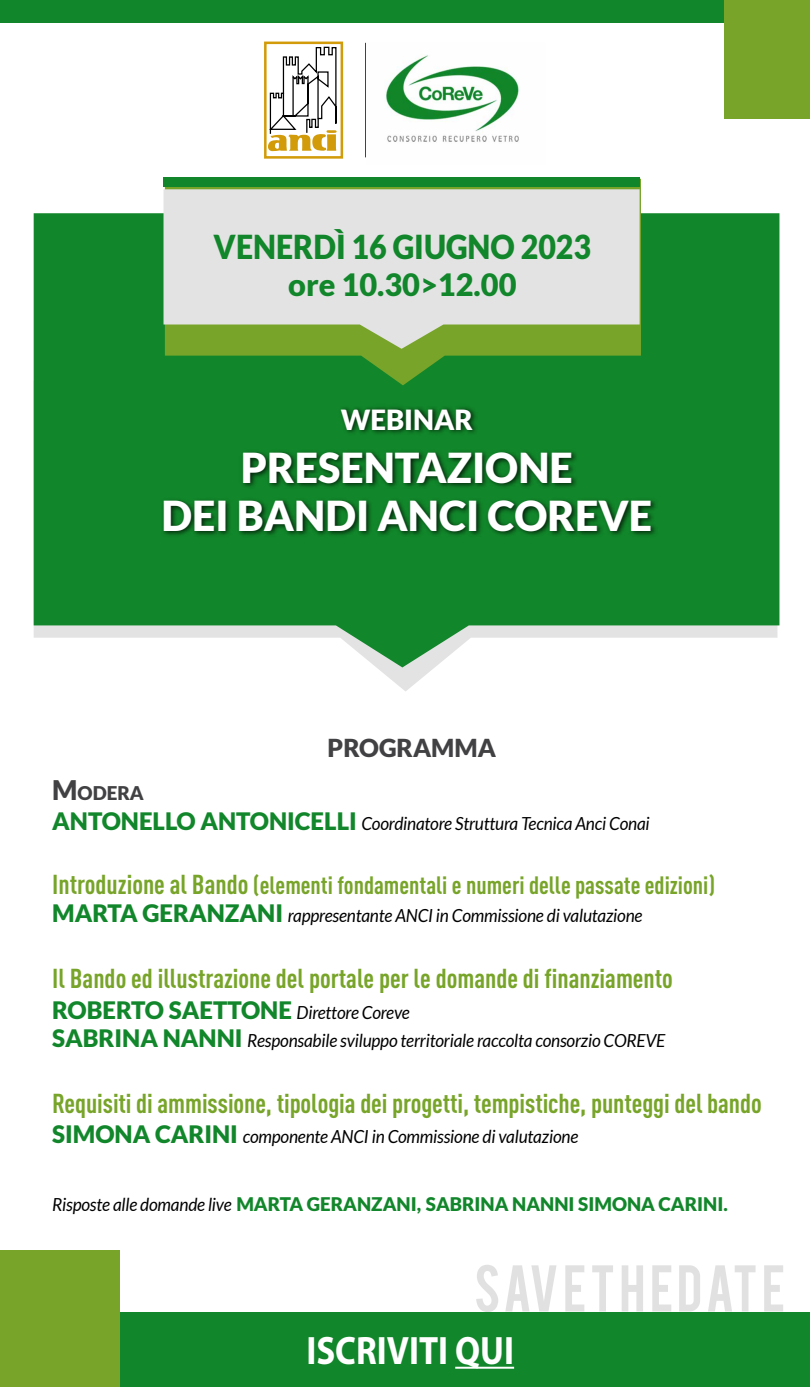
<style>
.page{position:relative;width:810px;height:1387px;background:#fff}
.page>*{position:absolute;margin:0;border:0;box-sizing:border-box;transform-origin:0 0}
.t1{font:900 41.25px/48px "Lato";color:#fff;text-align:center}
.t2{font:700 39.75px "Myriad Pro";color:#fff;scale:.88 1}
.t3{font:900 33px "Lato";color:#11862a;scale:.92 1}
.t4{font:900 30.75px "Lato";color:#11862a}
.t5{font:900 27.75px "Lato";color:#fff}
.t6{font:700 27px "DIN Cond";letter-spacing:-.005em;color:#77a429}
.t7{font:700 24.75px "DIN Cond";color:#77a429}
.t8{font:900 24.75px "Lato";color:#414042}
.t9{font:900 24px "Lato";color:#11862a}
.t10{font:900 18.9px "Lato";color:#414042}
.t11{font:900 18.75px "Lato";color:#11862a}
.t12{font:italic 18px "Lato";letter-spacing:-.01em;color:#000;scale:.96 1}
.s1{font-size:27px}
.s2{font-weight:900;font-style:normal;font-size:24px;color:#11862a}
.s3{font-weight:400;font-style:italic;font-size:18px;color:#000}
</style>
<div class="page">
<div style="left:0;top:0;width:810px;height:22px;background:#11862a"></div>
<div style="left:725px;top:0;width:85px;height:118px;background:#77a429"></div>
<div style="left:34px;top:213px;width:745px;height:187px;background:#11862a"></div>
<svg style="left:165px;top:179px;width:476px;height:206px;fill:#11862a"></svg>
<svg style="left:164px;top:189px;width:476px;height:160px;fill:#e3e3e3"></svg>
<div style="left:164px;top:177px;width:476px;height:9px;background:#11862a"></div>
<div style="left:264px;top:42px;width:79px;height:117px;background:#fff;border:3px solid #d29b0a"></div>
<svg style="left:268px;top:46px;width:69px;height:105px"></svg>
<div style="left:1px;top:1311px;width:809px;height:75px;background:#11862a"></div>
<img style="left:33px;top:400px;width:747px;height:271px">
<div style="left:0;top:1250px;width:119px;height:136px;background:#77a429"></div>
<svg style="left:476px;top:1265px;width:22px;height:46px"></svg>
<svg style="left:505px;top:1265px;width:51px;height:46px"></svg>
<svg style="left:565px;top:1265px;width:19px;height:46px"></svg>
<svg style="left:592px;top:1265px;width:21px;height:46px"></svg>
<svg style="left:622px;top:1265px;width:21px;height:46px"></svg>
<svg style="left:652px;top:1265px;width:19px;height:46px"></svg>
<svg style="left:679px;top:1265px;width:21px;height:46px"></svg>
<svg style="left:708px;top:1265px;width:48px;height:46px"></svg>
<svg style="left:764px;top:1265px;width:19px;height:46px"></svg>
<hr style="left:455px;top:1366px;width:59px;height:2px;background:#fff">
<hr style="left:366px;top:43px;width:1px;height:114px;background:#000">
<img style="left:386px;top:55px;width:134px;height:87px">
<h3 class="t3" style="left:214px;top:228px;width:412px">VENERDÌ 16 GIUGNO 2023</h3>
<h3 class="t4" style="left:288px;top:267px;width:230px">ore 10.30&gt;12.00</h3>
<h3 class="t5" style="left:341px;top:403px;width:134px">WEBINAR</h3>
<h1 class="t1" style="left:162px;top:443px;width:492px">PRESENTAZIONE<br>DEI BANDI ANCI COREVE</h1>
<h3 class="t8" style="left:328px;top:733px;width:170px">PROGRAMMA</h3>
<p class="t10" style="left:52px;top:781px;width:93px"><span class="s1">M</span>ODERA</p>
<p class="t12" style="left:52px;top:813px;width:624px"><span class="s2">ANTONELLO ANTONICELLI</span> Coordinatore Struttura Tecnica Anci Conai</p>
<h3 class="t7" style="left:52px;top:869px;width:664px"><span class="s1">Introduzione al Bando</span> (elementi fondamentali e numeri delle passate edizioni)</h3>
<p class="t12" style="left:52px;top:905px;width:617px"><span class="s2">MARTA GERANZANI</span> rappresentante ANCI in Commissione di valutazione</p>
<h3 class="t6" style="left:52px;top:962px;width:622px">Il Bando ed illustrazione del portale per le domande di finanziamento</h3>
<h3 class="t9" style="left:52px;top:996px;width:359px">ROBERTO SAETTONE <span class="s3">Direttore Coreve</span></h3>
<p class="t12" style="left:52px;top:1030px;width:640px"><span class="s2">SABRINA NANNI</span> Responsabile sviluppo territoriale raccolta consorzio COREVE</p>
<h3 class="t6" style="left:52px;top:1086px;width:711px">Requisiti di ammissione, tipologia dei progetti, tempistiche, punteggi del bando</h3>
<p class="t12" style="left:52px;top:1126px;width:550px"><span class="s2">SIMONA CARINI</span> componente ANCI in Commissione di valutazione</p>
<p class="t11" style="left:52px;top:1193px;width:677px"><span class="s3">Risposte alle domande live</span> MARTA GERANZANI, SABRINA NANNI SIMONA CARINI.</p>
<h2 class="t2" style="left:306px;top:1324px;width:238px">ISCRIVITI QUI</h2>
</div>
